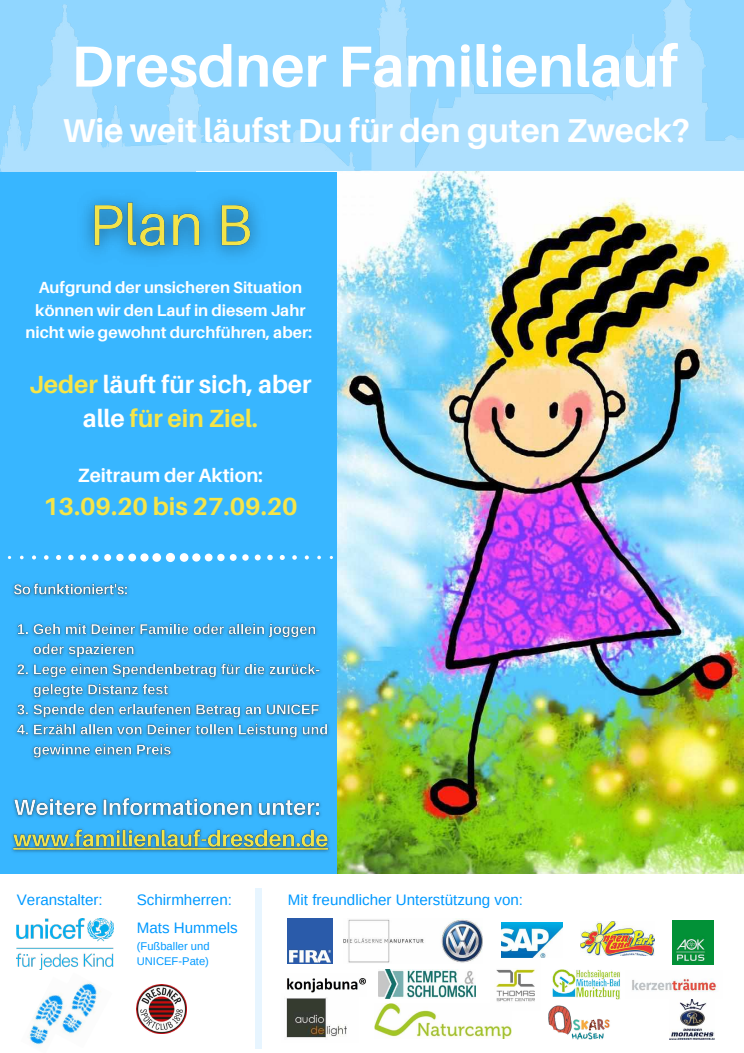
<style>
.page{position:relative;width:744px;height:1053px;background:#fff}
.page>*{position:absolute;margin:0;border:0;box-sizing:border-box;transform-origin:0 0}
.t1{font:700 57.92px "Aileron";color:#fff}
.t2{font:700 33.08px "Aileron";color:#fff}
.t3{font:700 24.8px/34.5px "Aileron";color:#fff;text-align:center}
.t4{font:700 24.8px "Aileron";color:#f6e548}
.t5{font:700 19.2px "Aileron";color:#fff}
.t6{font:700 16.12px/22.4px "Aileron";color:#fff;text-align:center}
.t7{font:15.16px "Arimo";color:#09f}
.t8{font:11.2px/15.6px "Arimo";color:#09f}
.s1{color:#f6e548}
</style>
<div class="page">
<img style="left:0;top:0;width:744px;height:172px">
<img style="left:337px;top:172px;width:407px;height:702px">
<div style="left:0;top:172px;width:337px;height:705px;background:#38b6ff"></div>
<div style="left:0;top:874px;width:744px;height:178px;background:#fff"></div>
<img style="left:17px;top:918px;width:96px;height:51px">
<div style="left:255px;top:888px;width:6px;height:160px;background:#e7f5ff"></div>
<img style="left:78px;top:982px;width:23px;height:49px">
<img style="left:343px;top:918px;width:139px;height:45px">
<img style="left:580px;top:921px;width:75px;height:34px">
<img style="left:673px;top:920px;width:40px;height:44px">
<img style="left:288px;top:918px;width:45px;height:45px">
<img style="left:502px;top:922px;width:60px;height:35px">
<img style="left:670px;top:999px;width:44px;height:40px">
<img style="left:375px;top:1003px;width:137px;height:35px">
<img style="left:378px;top:969px;width:98px;height:29px">
<img style="left:552px;top:969px;width:68px;height:31px">
<svg style="left:8px;top:553px;width:325px;height:9px"></svg>
<img style="left:286px;top:997px;width:61px;height:41px">
<img style="left:490px;top:969px;width:47px;height:41px">
<img style="left:521px;top:1002px;width:89px;height:38px">
<img style="left:29px;top:991px;width:49px;height:55px">
<img style="left:137px;top:984px;width:49px;height:49px">
<img style="left:287px;top:978px;width:79px;height:15px">
<img style="left:632px;top:978px;width:85px;height:14px">
<img style="left:12px;top:582px;width:318px;height:271px">
<img style="left:64px;top:166px;width:213px;height:91px">
<h1 class="t1" style="left:71px;top:30px;width:609px">Dresdner Familienlauf</h1>
<h2 class="t2" style="left:63px;top:110px;width:629px">Wie weit läufst Du für den guten Zweck?</h2>
<p class="t6" style="left:26px;top:276px;width:288px">Aufgrund der unsicheren Situation können wir den Lauf in diesem Jahr nicht wie gewohnt durchführen, aber:</p>
<h3 class="t3" style="left:29px;top:366px;width:284px"><span class="s1">Jeder</span> läuft für sich, aber alle <span class="s1">für ein Ziel.</span></h3>
<p class="t5" style="left:78px;top:463px;width:187px">Zeitraum der Aktion:</p>
<h3 class="t4" style="left:43px;top:490px;width:256px">13.09.20 bis 27.09.20</h3>
<p class="t7" style="left:17px;top:891px;width:87px">Veranstalter:</p>
<p class="t7" style="left:137px;top:890px;width:97px">Schirmherren:</p>
<p class="t7" style="left:288px;top:891px;width:237px">Mit freundlicher Unterstützung von:</p>
<p class="t7" style="left:137px;top:918px;width:103px">Mats Hummels</p>
<p class="t8" style="left:137px;top:937px;width:74px">(Fußballer und<br>UNICEF-Pate)</p>
</div>
